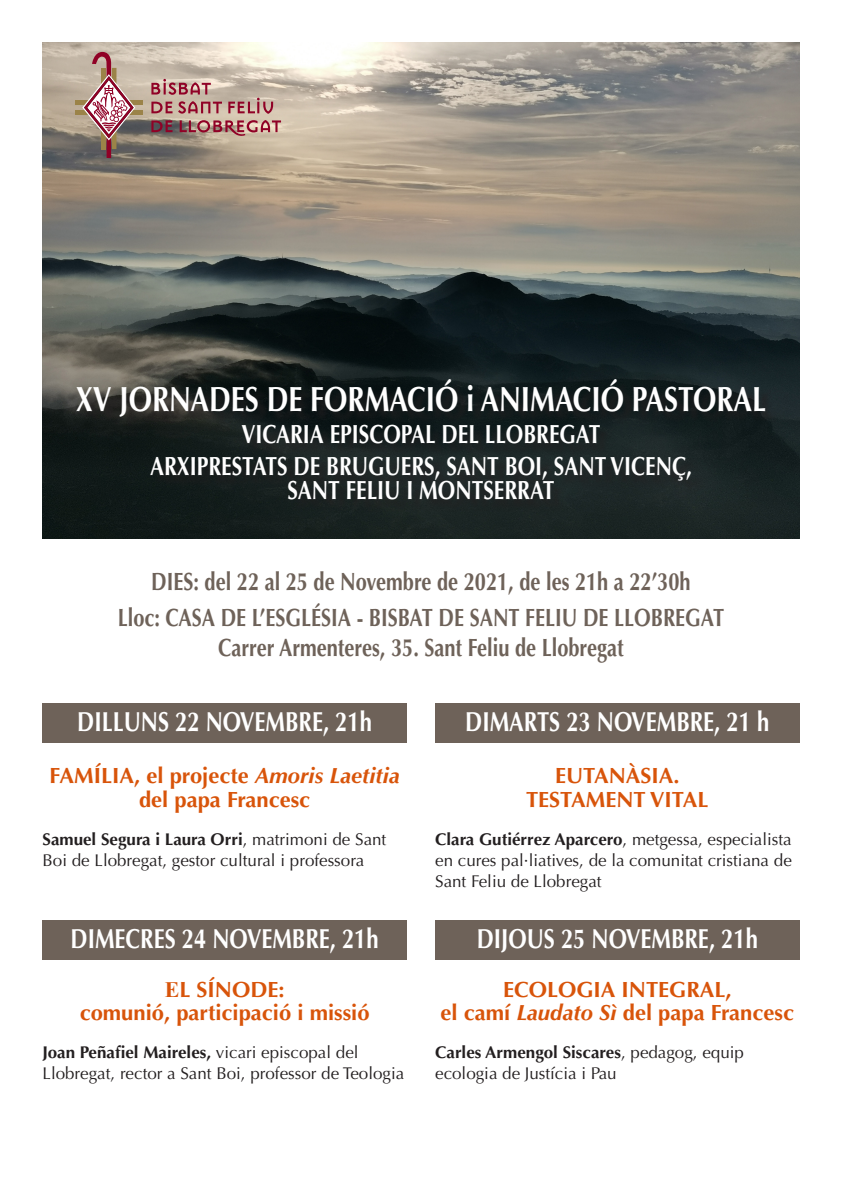
<style>
.page{position:relative;width:842px;height:1191px;background:#fff}
.page>*{position:absolute;margin:0;border:0;box-sizing:border-box;transform-origin:0 0}
.t1{font:700 35px "Optima LT Std";color:#fff;scale:.8 1}
.t2{font:700 27.5px "Optima LT Std";color:#fff;scale:.8 1}
.t3{font:700 26.2px/24px "Optima LT Std";color:#fff;text-align:center;scale:.8 1}
.t4{font:700 25px "Optima LT Std";color:#6e6259;scale:.8 1}
.t5{font:700 22px/23.7px "Optima LT Std";color:#d8540a;text-align:center}
.t6{font:17px/21px "Optima LT Std";color:#231f20}
.s1{font-weight:700}
.s2{font-style:italic}
.s3{font-family:"Times New Roman"}
</style>
<div class="page">
<img style="left:43px;top:43px;width:756px;height:496px">
<div style="left:79px;top:381px;width:698px;height:131px;background:#231f20;opacity:.75"></div>
<hr style="left:75px;top:101px;width:68px;height:4px;background:#9b8348">
<div style="left:75px;top:110px;width:68px;height:5px;background:#9b8348"></div>
<svg style="left:82px;top:52px;width:53px;height:106px;background:#af8e8a"></svg>
<svg style="left:151px;top:79px;width:60px;height:16px"></svg>
<svg style="left:151px;top:101px;width:71px;height:13px"></svg>
<svg style="left:228px;top:98px;width:45px;height:16px"></svg>
<svg style="left:151px;top:120px;width:22px;height:12px"></svg>
<svg style="left:180px;top:120px;width:101px;height:16px;background:#b47e7b"></svg>
<div style="left:43px;top:703px;width:364px;height:40px;background:#6e6259"></div>
<div style="left:435px;top:703px;width:364px;height:40px;background:#6e6259"></div>
<div style="left:43px;top:920px;width:364px;height:39px;background:#6e6259"></div>
<div style="left:435px;top:920px;width:364px;height:39px;background:#6e6259"></div>
<p class="t1" style="left:76px;top:379px;width:864px">XV JORNADES DE FORMACIÓ i ANIMACIÓ PASTORAL</p>
<p class="t3" style="left:242px;top:422px;width:450px">VICARIA EPISCOPAL DEL LLOBREGAT</p>
<p class="t3" style="left:150px;top:454px;width:679px">ARXIPRESTATS DE BRUGUERS, SANT BOI, SANT VICENÇ,<br>SANT FELIU I MONTSERRAT</p>
<p class="t4" style="left:151px;top:566px;width:676px">DIES: del 22 al 25 de Novembre de 2021, de les 21h a 22’30h</p>
<p class="t4" style="left:118px;top:602px;width:759px">Lloc: CASA DE L’ESGLÉSIA - BISBAT DE SANT FELIU DE LLOBREGAT</p>
<p class="t4" style="left:218px;top:633px;width:508px">Carrer Armenteres, 35. Sant Feliu de Llobregat</p>
<p class="t2" style="left:77px;top:706px;width:370px">DILLUNS 22 NOVEMBRE, 21h</p>
<p class="t2" style="left:465px;top:706px;width:382px">DIMARTS 23 NOVEMBRE, 21 h</p>
<p class="t5" style="left:526px;top:764px;width:184px">EUTANÀSIA.<br>TESTAMENT VITAL</p>
<p class="t6" style="left:435px;top:829px;width:358px;text-align:justify"><span class="s1">Clara Gutiérrez Aparcero</span>, metgessa, especialista en cures pal·liatives, de la comunitat cristiana de Sant Feliu de Llobregat</p>
<p class="t5" style="left:49px;top:764px;width:352px">FAMÍLIA, el projecte <span class="s2">Amoris Laetitia </span>del papa Francesc</p>
<p class="t6" style="left:43px;top:829px;width:345px"><span class="s1">Samuel Segura i Laura Orri</span>, matrimoni de Sant<br>Boi de Llobregat, gestor cultural i professora</p>
<p class="t2" style="left:71px;top:922px;width:387px">DIMECRES 24 NOVEMBRE, 21h</p>
<p class="t5" style="left:80px;top:977px;width:291px"><span class="s3">E</span>L SÍNODE:<br>comunió, participació i missió</p>
<p class="t6" style="left:43px;top:1042px;width:363px"><span class="s1">Joan Peñafiel Maireles,</span> vicari episcopal del<br>Llobregat, rector a Sant Boi, professor de Teologia</p>
<p class="t2" style="left:477px;top:922px;width:353px">DIJOUS 25 NOVEMBRE, 21h</p>
<p class="t5" style="left:441px;top:977px;width:355px">ECOLOGIA INTEGRAL,<br>el camí <span class="s2">Laudato Sì</span> del papa Francesc</p>
<p class="t6" style="left:435px;top:1042px;width:310px"><span class="s1">Carles Armengol Siscares</span>, pedagog, equip ecologia de Justícia i Pau</p>
</div>
